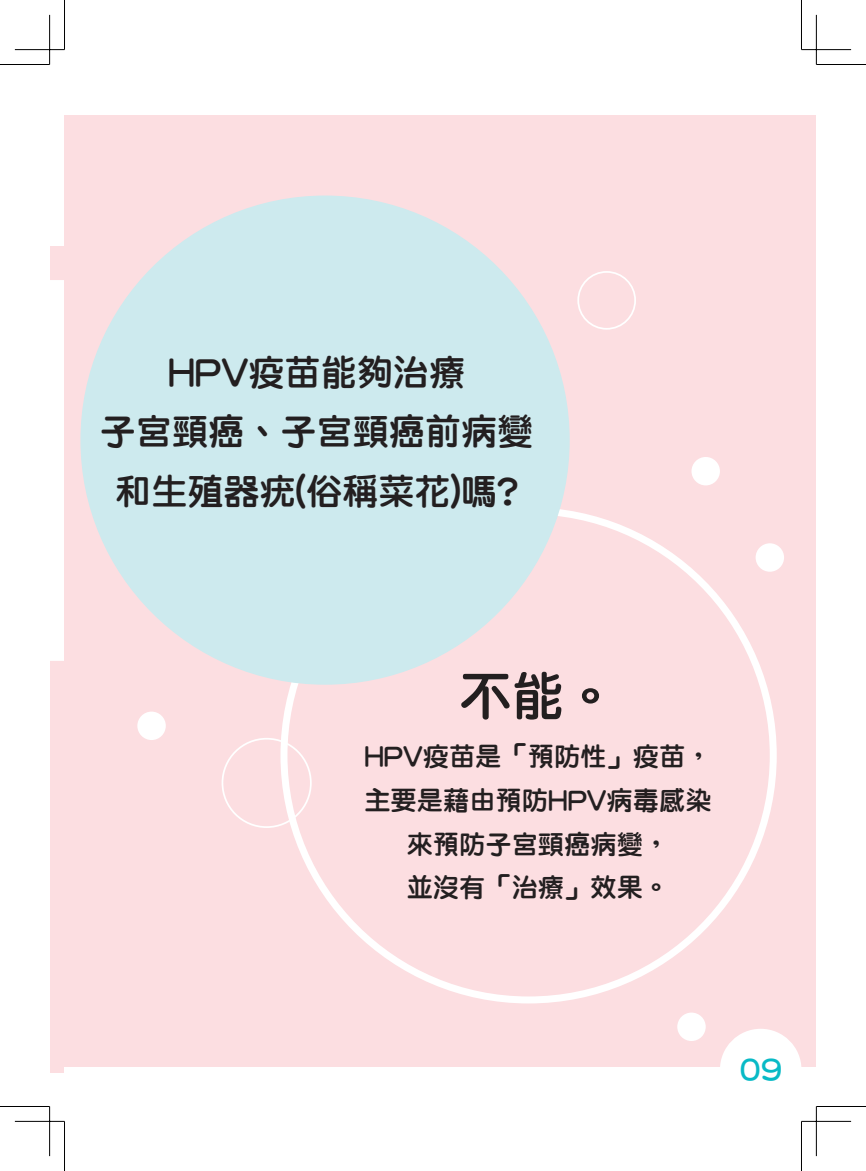
<style>
.page{position:relative;width:866px;height:1171px;background:#fff}
.page>*{position:absolute;margin:0;border:0;box-sizing:border-box;transform-origin:0 0}
.t1{font:52.5px "DF Yuan W8 WINP BF";color:#231f20}
.t2{font:36.05px/59.5px "DF Yuan W8 WINP BF";color:#231f20;text-align:center}
.t3{font:28.7px "DF Yuan W8 WINP BF";color:#08bac6}
.t4{font:26.25px/43.8px "DF Yuan W8 WINP BF";color:#231f20;text-align:center}
</style>
<div class="page">
<div style="left:50px;top:246px;width:14px;height:827px;background:#fcdee1"></div>
<div style="left:50px;top:280px;width:14px;height:381px;background:#fff"></div>
<div style="left:64px;top:115px;width:752px;height:951px;background:#fcdee1"></div>
<div style="left:221px;top:738px;width:91px;height:90px;border:2px solid #fff;border-radius:50%"></div>
<div style="left:577px;top:271px;width:59px;height:59px;border:2px solid #fff;border-radius:50%"></div>
<div style="left:691px;top:457px;width:29px;height:28px;background:#fff;border-radius:50%"></div>
<div style="left:137px;top:711px;width:29px;height:29px;background:#fff;border-radius:50%"></div>
<div style="left:677px;top:1012px;width:28px;height:29px;background:#fff;border-radius:50%"></div>
<div style="left:755px;top:543px;width:29px;height:29px;background:#fff;border-radius:50%"></div>
<div style="left:80px;top:195px;width:489px;height:490px;background:#cdeaee;border-radius:50%"></div>
<div style="left:720px;top:1029px;width:81px;height:81px;background:#fff;border-radius:50%"></div>
<hr style="left:0;top:64px;width:50px;height:1px;background:#000">
<hr style="left:816px;top:64px;width:50px;height:1px;background:#000">
<hr style="left:0;top:1106px;width:50px;height:1px;background:#000">
<hr style="left:816px;top:1106px;width:50px;height:1px;background:#000">
<hr style="left:64px;top:0;width:1px;height:50px;background:#000">
<hr style="left:64px;top:1121px;width:1px;height:50px;background:#000">
<hr style="left:801px;top:0;width:1px;height:50px;background:#000">
<hr style="left:801px;top:1121px;width:1px;height:50px;background:#000">
<hr style="left:15px;top:49px;width:49px;height:1px;background:#000">
<hr style="left:801px;top:49px;width:50px;height:1px;background:#000">
<hr style="left:15px;top:1121px;width:49px;height:1px;background:#000">
<hr style="left:801px;top:1121px;width:50px;height:1px;background:#000">
<hr style="left:49px;top:15px;width:1px;height:49px;background:#000">
<hr style="left:49px;top:1106px;width:1px;height:50px;background:#000">
<hr style="left:816px;top:15px;width:1px;height:49px;background:#000">
<hr style="left:816px;top:1106px;width:1px;height:50px;background:#000">
<h2 class="t2" style="left:100px;top:342px;width:435px">HPV疫苗能夠治療<br>子宮頸癌、子宮頸癌前病變和生殖器疣(俗稱菜花)嗎?</h2>
<h1 class="t1" style="left:459px;top:669px;width:159px">不能。</h1>
<p class="t4" style="left:364px;top:734px;width:349px">HPV疫苗是「預防性」疫苗，主要是藉由預防HPV病毒感染來預防子宮頸癌病變，<br>並沒有「治療」效果。</p>
<p class="t3" style="left:739px;top:1054px;width:45px">09</p>
</div>
